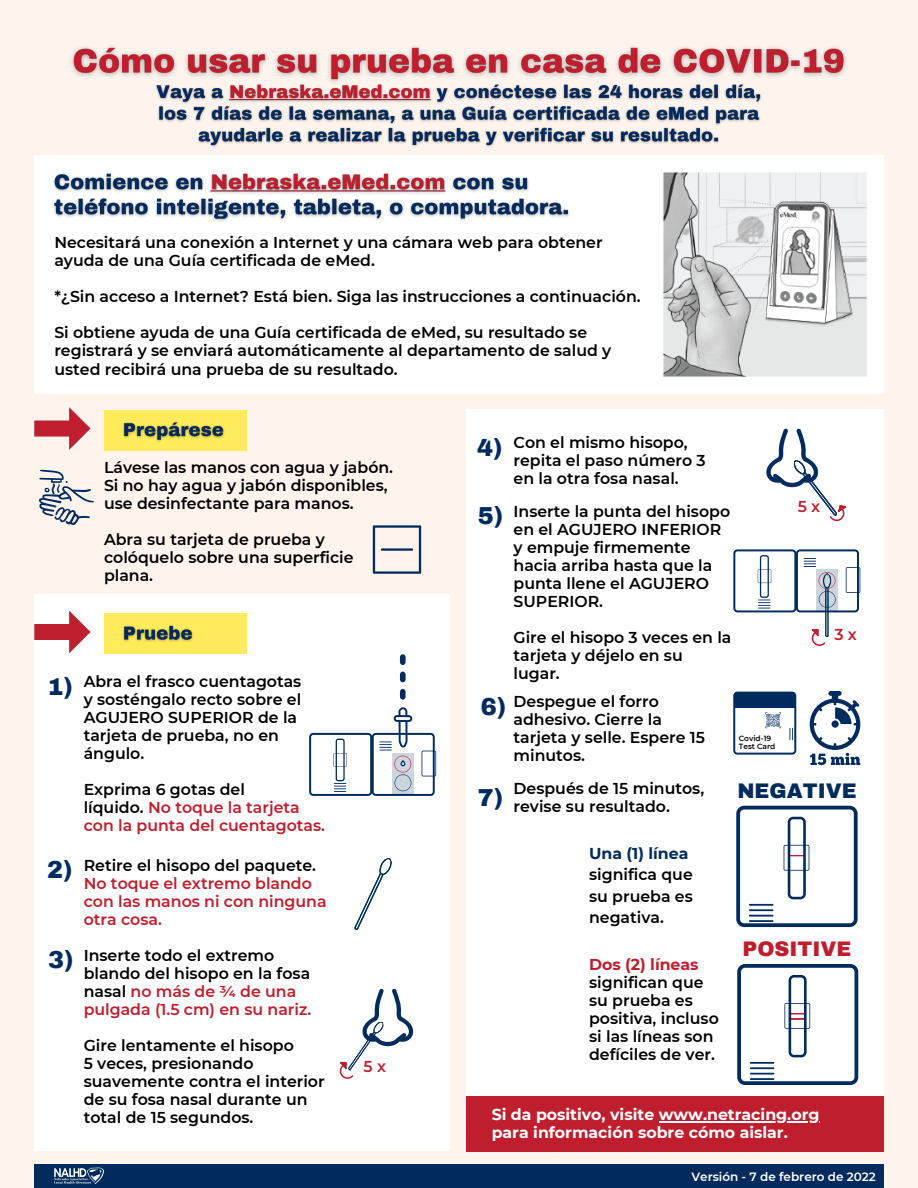
<style>
.page{position:relative;width:918px;height:1188px;background:#fff3ee}
.page>*{position:absolute;margin:0;border:0;box-sizing:border-box;transform-origin:0 0}
.t1{font:900 24px "Archivo";color:#002b5c}
.t2{font:900 20.7px "Archivo";color:#002b5c}
.t3{font:900 20.55px "Archivo";color:#be1e2d}
.t4{font:600 15.75px/18px "Montserrat";color:#000}
.t5{font:600 15.75px/18px "Montserrat";color:#be1e2d}
.t6{font:700 15.75px/18px "Montserrat";color:#fff}
.t7{font:600 12px "Montserrat";color:#fff}
.t8{font:600 7.5px "Montserrat";color:#000}
.s1{color:#000}
.s2{color:#be1e2d}
.s3{font-weight:700;color:#002b5c}
.s4{font-weight:700;color:#be1e2d}
</style>
<div class="page">
<div style="left:34px;top:1165px;width:850px;height:23px;background:#002b5c"></div>
<div style="left:34px;top:594px;width:415px;height:557px;background:#fff"></div>
<svg style="left:354px;top:858px;width:38px;height:72px"></svg>
<div style="left:104px;top:410px;width:143px;height:41px;background:#ffeb5b"></div>
<img style="left:123px;top:422px;width:101px;height:20px">
<svg style="left:34px;top:407px;width:57px;height:43px"></svg>
<div style="left:467px;top:409px;width:417px;height:687px;background:#fff"></div>
<svg style="left:733px;top:549px;width:127px;height:97px"></svg>
<svg style="left:309px;top:654px;width:127px;height:142px"></svg>
<div style="left:34px;top:155px;width:850px;height:239px;background:#fff"></div>
<img style="left:663px;top:172px;width:204px;height:205px">
<svg style="left:810px;top:691px;width:50px;height:74px"></svg>
<div style="left:832px;top:720px;width:7px;height:8px;background:#002b5c;border-radius:50%"></div>
<svg style="left:733px;top:692px;width:63px;height:63px"></svg>
<svg style="left:39px;top:470px;width:55px;height:55px"></svg>
<img style="left:54px;top:1168px;width:50px;height:16px">
<svg style="left:737px;top:964px;width:121px;height:121px"></svg>
<svg style="left:736px;top:806px;width:122px;height:121px"></svg>
<img style="left:53px;top:173px;width:517px;height:49px">
<div style="left:467px;top:1096px;width:417px;height:55px;background:#be1e2d"></div>
<hr style="left:659px;top:1121px;width:161px;height:1px;background:#fff">
<img style="left:156px;top:90px;width:605px;height:57px">
<img style="left:71px;top:46px;width:775px;height:44px">
<svg style="left:373px;top:525px;width:48px;height:49px"></svg>
<div style="left:104px;top:614px;width:143px;height:40px;background:#ffeb5b"></div>
<img style="left:123px;top:625px;width:70px;height:17px">
<svg style="left:34px;top:611px;width:57px;height:42px"></svg>
<svg style="left:339px;top:989px;width:74px;height:90px"></svg>
<svg style="left:766px;top:429px;width:81px;height:92px"></svg>
<p class="t4" style="left:54px;top:233px;width:550px">Necesitará una conexión a Internet y una cámara web para obtener ayuda de una Guía certificada de eMed.</p>
<p class="t4" style="left:54px;top:288px;width:588px">*¿Sin acceso a Internet? Está bien. Siga las instrucciones a continuación.</p>
<p class="t4" style="left:54px;top:324px;width:559px">Si obtiene ayuda de una Guía certificada de eMed, su resultado se registrará y se enviará automáticamente al departamento de salud y usted recibirá una prueba de su resultado.</p>
<p class="t4" style="left:104px;top:458px;width:291px">Lávese las manos con agua y jabón.<br>Si no hay agua y jabón disponibles, use desinfectante para manos.</p>
<p class="t4" style="left:104px;top:530px;width:222px">Abra su tarjeta de prueba y</p>
<p class="t4" style="left:104px;top:548px;width:251px">colóquelo sobre una superficie plana.</p>
<p class="t1" style="left:48px;top:674px;width:27px">1)</p>
<p class="t4" style="left:84px;top:673px;width:219px">Abra el frasco cuentagotas</p>
<p class="t4" style="left:84px;top:691px;width:219px">y sosténgalo recto sobre el<br>AGUJERO SUPERIOR de la tarjeta de prueba, no en ángulo.</p>
<p class="t4" style="left:84px;top:781px;width:163px">Exprima 6 gotas del</p>
<p class="t5" style="left:84px;top:799px;width:243px"><span class="s1">líquido.</span> No toque la tarjeta con la punta del cuentagotas.</p>
<p class="t1" style="left:477px;top:435px;width:27px">4)</p>
<p class="t4" style="left:514px;top:434px;width:194px">Con el mismo hisopo, repita el paso número 3 en la otra fosa nasal.</p>
<p class="t1" style="left:478px;top:503px;width:27px">5)</p>
<p class="t4" style="left:514px;top:502px;width:218px">Inserte la punta del hisopo en el AGUJERO INFERIOR y empuje firmemente hacia arriba hasta que la punta llene el AGUJERO<br>SUPERIOR.</p>
<p class="t4" style="left:514px;top:628px;width:219px">Gire el hisopo 3 veces en la tarjeta y déjelo en su lugar.</p>
<p class="t1" style="left:481px;top:694px;width:27px">6)</p>
<p class="t4" style="left:514px;top:693px;width:193px">Despegue el forro adhesivo. Cierre la tarjeta y selle. Espere 15 minutos.</p>
<p class="t4" style="left:514px;top:779px;width:192px">Después de 15 minutos,</p>
<p class="t1" style="left:478px;top:785px;width:27px">7)</p>
<p class="t4" style="left:514px;top:797px;width:158px">revise su resultado.</p>
<p class="t5" style="left:798px;top:497px;width:24px">5 x</p>
<p class="t8" style="left:739px;top:734px;width:34px">Covid-19</p>
<p class="t8" style="left:739px;top:741px;width:38px">Test Card</p>
<p class="t5" style="left:834px;top:625px;width:24px">3 x</p>
<p class="t2" style="left:737px;top:780px;width:121px">NEGATIVE</p>
<p class="t1" style="left:47px;top:857px;width:27px">2)</p>
<p class="t1" style="left:48px;top:947px;width:27px">3)</p>
<p class="t5" style="left:84px;top:856px;width:244px"><span class="s1">Retire el hisopo del paquete.<br></span>No toque el extremo blando con las manos ni con ninguna otra cosa.</p>
<p class="t4" style="left:84px;top:946px;width:229px">Inserte todo el extremo blando del hisopo en la fosa nasal <span class="s2">no más de ¾ de una pulgada (1.5 cm) en su nariz.</span></p>
<p class="t4" style="left:84px;top:1036px;width:212px">Gire lentamente el hisopo</p>
<p class="t4" style="left:84px;top:1054px;width:243px">5 veces, presionando suavemente contra el interior de su fosa nasal durante un total de 15 segundos.</p>
<p class="t5" style="left:364px;top:1058px;width:24px">5 x</p>
<p class="t4" style="left:589px;top:843px;width:105px;line-height:21.3px"><span class="s3">Una (1) línea </span>significa que su prueba es negativa.</p>
<p class="t4" style="left:589px;top:956px;width:131px"><span class="s4">Dos (2) líneas </span>significan que su prueba es positiva, incluso si las líneas son defíciles de ver.</p>
<p class="t3" style="left:743px;top:938px;width:110px">POSITIVE</p>
<p class="t6" style="left:492px;top:1105px;width:329px">Si da positivo, visite www.netracing.org para información sobre cómo aislar.</p>
<p class="t7" style="left:691px;top:1169px;width:186px">Versión - 7 de febrero de 2022</p>
</div>
